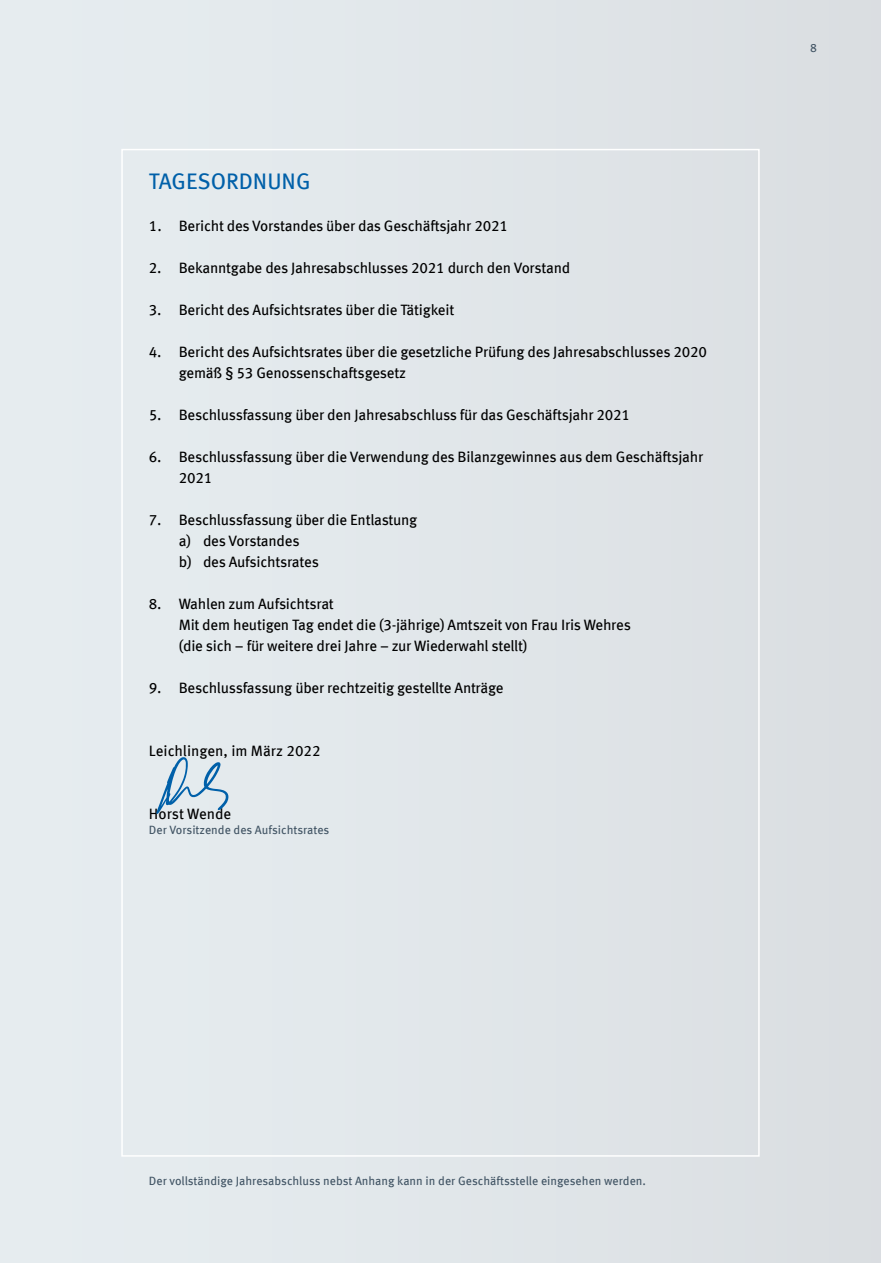
<style>
.page{position:relative;width:881px;height:1263px;background:#fff}
.page>*{position:absolute;margin:0;border:0;box-sizing:border-box;transform-origin:0 0}
.t1{font:22.5px "Meta Offc";color:#0060a9}
.t2{font:15px/21px "Meta Offc";letter-spacing:-.015em;color:#000}
.t3{font:12px "Meta Offc";color:#415464}
</style>
<div class="page">
<div style="left:0;top:0;width:880px;height:1263px;background:#e1e7ea"></div>
<svg style="left:156px;top:757px;width:72px;height:57px"></svg>
<h1 class="t1" style="left:149px;top:168px;width:163px">TAGESORDNUNG</h1>
<p class="t2" style="left:149px;top:216px;width:360px">1. Bericht des Vorstandes über das Geschäftsjahr 2021</p>
<p class="t2" style="left:149px;top:258px;width:422px">2. Bekanntgabe des Jahresabschlusses 2021 durch den Vorstand</p>
<p class="t2" style="left:149px;top:300px;width:307px">3. Bericht des Aufsichtsrates über die Tätigkeit</p>
<p class="t2" style="left:179px;top:342px;width:529px;text-indent:-30px">4. Bericht des Aufsichtsrates über die gesetzliche Prüfung des Jahresabschlusses 2020 gemäß § 53 Genossenschaftsgesetz</p>
<p class="t2" style="left:149px;top:405px;width:482px">5. Beschlussfassung über den Jahresabschluss für das Geschäftsjahr 2021</p>
<p class="t2" style="left:179px;top:447px;width:526px;text-indent:-30px">6. Beschlussfassung über die Verwendung des Bilanzgewinnes aus dem Geschäftsjahr<br>2021</p>
<p class="t2" style="left:179px;top:510px;width:240px;text-indent:-30px">7. Beschlussfassung über die Entlastung a) des Vorstandes<br>b) des Aufsichtsrates</p>
<p class="t2" style="left:179px;top:594px;width:453px;text-indent:-30px">8. Wahlen zum Aufsichtsrat<br>Mit dem heutigen Tag endet die (3-jährige) Amtszeit von Frau Iris Wehres (die sich – für weitere drei Jahre – zur Wiederwahl stellt)</p>
<p class="t2" style="left:149px;top:678px;width:356px">9. Beschlussfassung über rechtzeitig gestellte Anträge</p>
<p class="t2" style="left:149px;top:741px;width:173px">Leichlingen, im März 2022</p>
<p class="t2" style="left:149px;top:804px;width:84px">Horst Wende</p>
<p class="t3" style="left:149px;top:823px;width:182px">Der Vorsitzende des Aufsichtsrates</p>
<p class="t3" style="left:810px;top:40px;width:8px">8</p>
<p class="t3" style="left:149px;top:1174px;width:498px">Der vollständige Jahresabschluss nebst Anhang kann in der Geschäftsstelle eingesehen werden.</p>
</div>
